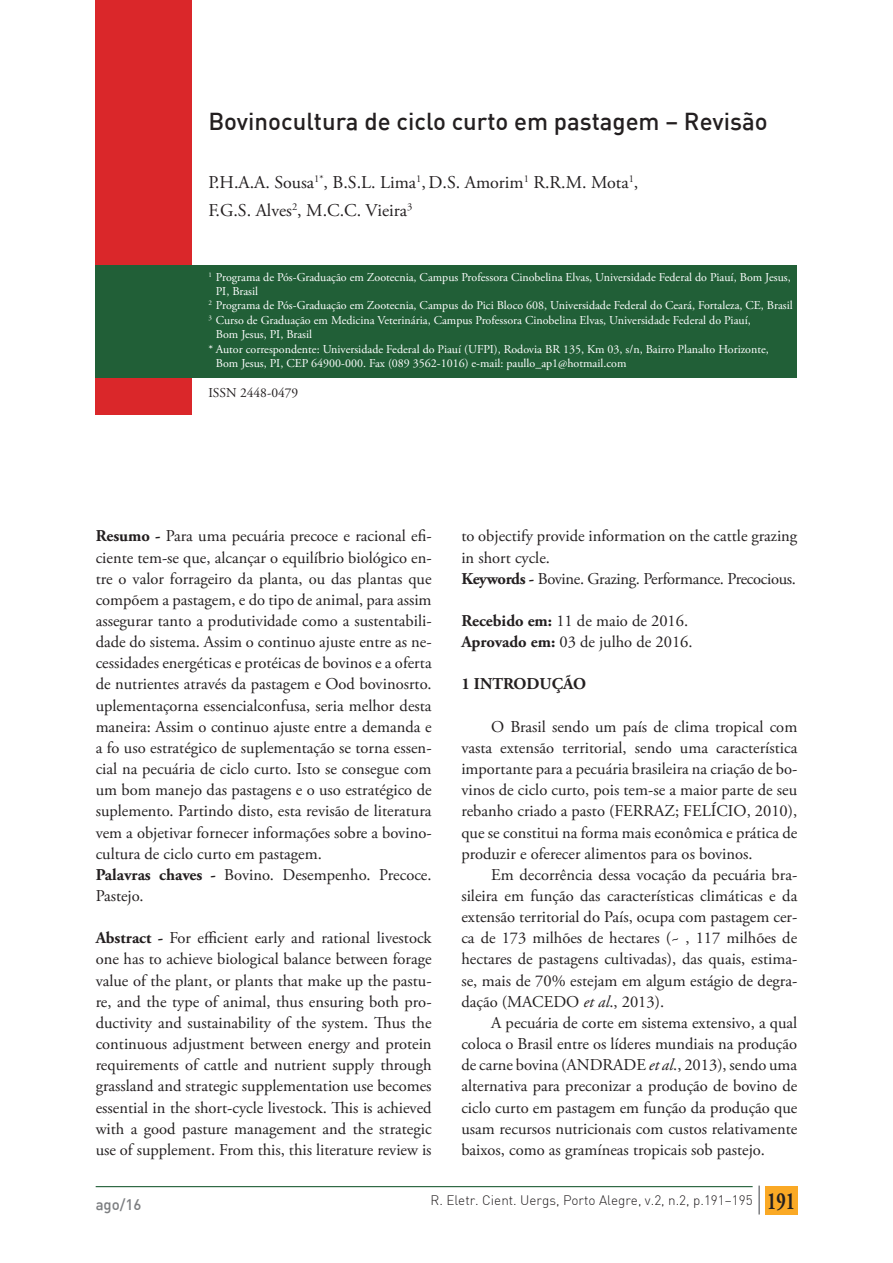
<style>
.page{position:relative;width:893px;height:1263px;background:#fff}
.page>*{position:absolute;margin:0;border:0;box-sizing:border-box;transform-origin:0 0}
.t1{font:700 24.75px "Adobe Garamond Pro";color:#231f20;scale:.73 1}
.t2{font:500 24px "DIN";color:#231f20}
.t3{font:18px/28.7px "Adobe Garamond Pro";color:#231f20}
.t4{font:16.5px/21.1px "Adobe Garamond Pro";color:#231f20;text-align:justify}
.t5{font:16.5px "Adobe Garamond Pro";letter-spacing:-.02em;color:#231f20}
.List_Paragraph{font:700 16.5px "Adobe Garamond Pro";color:#231f20}
.t6{font:500 15px "DIN";color:#7c7e81}
.t7{font:300 13.5px "DIN";color:#231f20}
.t8{font:13.5px "Adobe Garamond Pro";color:#231f20}
.t9{font:12px/14.4px "Adobe Garamond Pro";color:#fff}
.s1{font-weight:700}
.s2{font-style:italic}
</style>
<div class="page">
<div style="left:765px;top:1186px;width:32px;height:28px;background:#faa925"></div>
<hr style="left:96px;top:1186px;width:657px;height:1px;background:#215f37">
<hr style="left:758px;top:1185px;width:2px;height:29px;background:#7e8083">
<div style="left:96px;top:0;width:96px;height:415px;background:#da272a"></div>
<div style="left:96px;top:265px;width:701px;height:113px;background:#215f37"></div>
<p class="t2" style="left:208px;top:106px;width:561px">Bovinocultura de ciclo curto em pastagem – Revisão</p>
<p class="t3" style="left:208px;top:168px;width:432px">P.H.A.A. Sousa<sup>1*</sup>, B.S.L. Lima<sup>1</sup>,D.S. Amorim<sup>1</sup> R.R.M. Mota<sup>1</sup>,<br>F.G.S. Alves<sup>2</sup>, M.C.C. Vieira<sup>3</sup></p>
<p class="t9" style="left:216px;top:270px;width:576px;text-indent:-8px"><sup>1</sup> Programa de Pós-Graduação em Zootecnia, Campus Professora Cinobelina Elvas, Universidade Federal do Piauí, Bom Jesus,<br>PI, Brasil</p>
<p class="t9" style="left:208px;top:299px;width:586px"><sup>2</sup> Programa de Pós-Graduação em Zootecnia, Campus do Pici Bloco 608, Universidade Federal do Ceará, Fortaleza, CE, Brasil</p>
<p class="t9" style="left:216px;top:313px;width:536px;text-indent:-8px"><sup>3</sup> Curso de Graduação em Medicina Veterinária, Campus Professora Cinobelina Elvas, Universidade Federal do Piauí,<br>Bom Jesus, PI, Brasil</p>
<p class="t9" style="left:216px;top:342px;width:554px;text-indent:-8px">* Autor correspondente: Universidade Federal do Piauí (UFPI), Rodovia BR 135, Km 03, s/n, Bairro Planalto Horizonte,<br>Bom Jesus, PI, CEP 64900-000. Fax (089 3562-1016) e-mail: paullo_ap1@hotmail.com</p>
<p class="t8" style="left:208px;top:384px;width:92px">ISSN 2448-0479</p>
<p class="t4" style="left:96px;top:526px;width:337px"><span class="s1">Resumo -</span> Para uma pecuária precoce e racional efi&shy;ciente tem-se que, alcançar o equilíbrio biológico en&shy;tre o valor forrageiro da planta, ou das plantas que compõem a pastagem, e do tipo de animal, para assim assegurar tanto a produtividade como a sustentabili&shy;dade do sistema. Assim o continuo ajuste entre as ne&shy;cessidades energéticas e protéicas de bovinos e a oferta de nutrientes através da pastagem e Ood bovinosrto. uplementaçorna essencialconfusa, seria melhor desta maneira: Assim o continuo ajuste entre a demanda e a fo uso estratégico de suplementação se torna essen&shy;cial na pecuária de ciclo curto. Isto se consegue com um bom manejo das pastagens e o uso estratégico de suplemento. Partindo disto, esta revisão de literatura vem a objetivar fornecer informações sobre a bovino&shy;cultura de ciclo curto em pastagem.</p>
<p class="t4" style="left:96px;top:865px;width:337px"><span class="s1">Palavras chaves -</span> Bovino. Desempenho. Precoce.<br>Pastejo.</p>
<p class="t4" style="left:96px;top:928px;width:337px"><span class="s1">Abstract -</span> For efficient early and rational livestock one has to achieve biological balance between forage value of the plant, or plants that make up the pastu&shy;re, and the type of animal, thus ensuring both pro&shy;ductivity and sustainability of the system. Thus the continuous adjustment between energy and protein requirements of cattle and nutrient supply through grassland and strategic supplementation use becomes essential in the short-cycle livestock. This is achieved with a good pasture management and the strategic use of supplement. From this, this literature review is</p>
<p class="t4" style="left:461px;top:526px;width:337px">to objectify provide information on the cattle grazing in short cycle.</p>
<p class="t5" style="left:461px;top:569px;width:336px"><span class="s1">Keywords -</span> Bovine. Grazing. Performance. Precocious.</p>
<p class="t4" style="left:461px;top:611px;width:228px"><span class="s1">Recebido em:</span> 11 de maio de 2016.</p>
<p class="t4" style="left:461px;top:632px;width:233px"><span class="s1">Aprovado em:</span> 03 de julho de 2016.</p>
<p class="List_Paragraph" style="left:461px;top:675px;width:126px">1 INTRODUÇÃO</p>
<p class="t4" style="left:461px;top:716px;width:337px;text-indent:30px">O Brasil sendo um país de clima tropical com vasta extensão territorial, sendo uma característica importante para a pecuária brasileira na criação de bo&shy;vinos de ciclo curto, pois tem-se a maior parte de seu rebanho criado a pasto (FERRAZ; FELÍCIO, 2010), que se constitui na forma mais econômica e prática de produzir e oferecer alimentos para os bovinos.</p>
<p class="t4" style="left:461px;top:865px;width:337px;text-indent:30px">Em decorrência dessa vocação da pecuária bra&shy;sileira em função das características climáticas e da extensão territorial do País, ocupa com pastagem cer&shy;ca de 173 milhões de hectares (~ , 117 milhões de hectares de pastagens cultivadas), das quais, estima&shy;se, mais de 70% estejam em algum estágio de degra&shy;dação (MACEDO <span class="s2">et al</span>., 2013).</p>
<p class="t4" style="left:461px;top:1013px;width:337px;text-indent:30px">A pecuária de corte em sistema extensivo, a qual coloca o Brasil entre os líderes mundiais na produção de carne bovina (ANDRADE <span class="s2">et al</span>., 2013), sendo uma alternativa para preconizar a produção de bovino de ciclo curto em pastagem em função da produção que usam recursos nutricionais com custos relativamente baixos, como as gramíneas tropicais sob pastejo.</p>
<p class="t6" style="left:96px;top:1195px;width:47px">ago/16</p>
<p class="t1" style="left:767px;top:1186px;width:40px">191</p>
<p class="t7" style="left:430px;top:1192px;width:324px">R. Eletr. Cient. Uergs, Porto Alegre, v.2, n.2, p.191–195</p>
</div>
